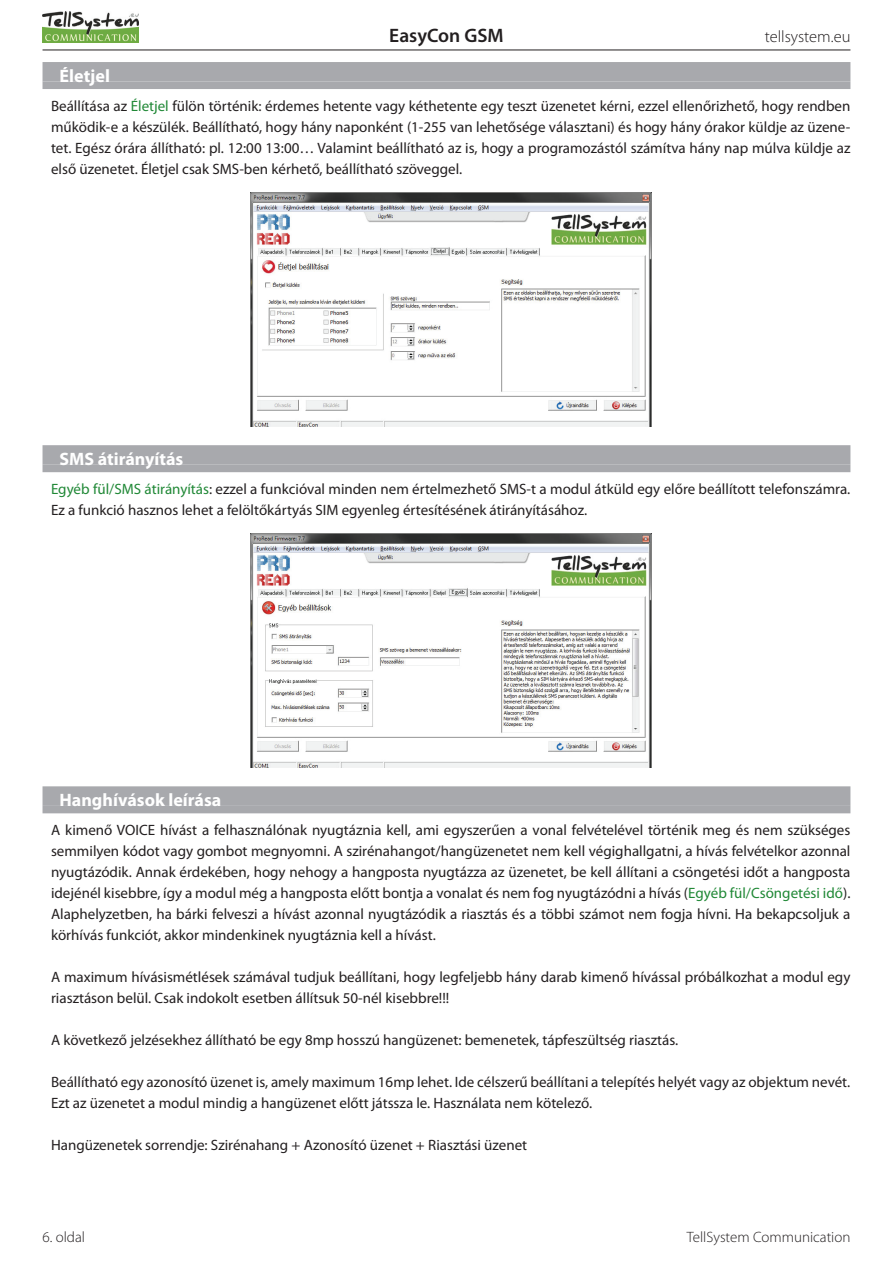
<style>
.page{position:relative;width:893px;height:1263px;background:#fff}
.page>*{position:absolute;margin:0;border:0;box-sizing:border-box;transform-origin:0 0}
.t1{font:600 19.5px "Myriad Pro";color:#231f20}
.t2{font:700 18px "Myriad Pro";color:#fff}
.t3{font:300 16.5px "Myriad Pro";color:#231f20}
.t4{font:15px/21px "Myriad Pro";color:#231f20}
.t5{font:300 15px "Myriad Pro";color:#231f20}
.s1{color:#208836}
</style>
<div class="page">
<img style="left:43px;top:12px;width:96px;height:30px">
<hr style="left:43px;top:50px;width:807px;height:1px;background:#231f20">
<div style="left:43px;top:62px;width:807px;height:20px;background:#a8a9ad"></div>
<div style="left:43px;top:82px;width:807px;height:7px;background:#a8a9ad"></div>
<div style="left:43px;top:445px;width:807px;height:20px;background:#a8a9ad"></div>
<div style="left:43px;top:465px;width:807px;height:7px;background:#a8a9ad"></div>
<div style="left:43px;top:786px;width:807px;height:20px;background:#a8a9ad"></div>
<div style="left:43px;top:806px;width:807px;height:7px;background:#a8a9ad"></div>
<img style="left:250px;top:193px;width:401px;height:233px">
<img style="left:250px;top:534px;width:401px;height:233px">
<h1 class="t1" style="left:389px;top:25px;width:116px">EasyCon GSM</h1>
<p class="t3" style="left:765px;top:27px;width:87px">tellsystem.eu</p>
<p class="t2" style="left:60px;top:65px;width:52px">Életjel</p>
<p class="t4" style="left:51px;top:96px;width:801px;text-align:justify">Beállítása az <span class="s1">Életjel</span> fülön történik: érdemes hetente vagy kéthetente egy teszt üzenetet kérni, ezzel ellenőrizhető, hogy rendben működik-e a készülék. Beállítható, hogy hány naponként (1-255 van lehetősége választani) és hogy hány órakor küldje az üzene&shy;tet. Egész órára állítható: pl. 12:00 13:00… Valamint beállítható az is, hogy a programozástól számítva hány nap múlva küldje az első üzenetet. Életjel csak SMS-ben kérhető, beállítható szöveggel.</p>
<p class="t2" style="left:60px;top:448px;width:125px">SMS átirányítás</p>
<p class="t4" style="left:51px;top:479px;width:801px"><span class="s1">Egyéb fül/SMS átirányítás</span>: ezzel a funkcióval minden nem értelmezhető SMS-t a modul átküld egy előre beállított telefonszámra.<br>Ez a funkció hasznos lehet a felöltőkártyás SIM egyenleg értesítésének átirányításához.</p>
<p class="t2" style="left:60px;top:790px;width:163px">Hanghívások leírása</p>
<p class="t4" style="left:51px;top:820px;width:801px;text-align:justify">A kimenő VOICE hívást a felhasználónak nyugtáznia kell, ami egyszerűen a vonal felvételével történik meg és nem szükséges semmilyen kódot vagy gombot megnyomni. A szirénahangot/hangüzenetet nem kell végighallgatni, a hívás felvételkor azonnal nyugtázódik. Annak érdekében, hogy nehogy a hangposta nyugtázza az üzenetet, be kell állítani a csöngetési időt a hangposta idejénél kisebbre, így a modul még a hangposta előtt bontja a vonalat és nem fog nyugtázódni a hívás (<span class="s1">Egyéb fül/Csöngetési idő</span>).<br>Alaphelyzetben, ha bárki felveszi a hívást azonnal nyugtázódik a riasztás és a többi számot nem fogja hívni. Ha bekapcsoljuk a körhívás funkciót, akkor mindenkinek nyugtáznia kell a hívást.</p>
<p class="t4" style="left:51px;top:967px;width:801px">A maximum hívásismétlések számával tudjuk beállítani, hogy legfeljebb hány darab kimenő hívással próbálkozhat a modul egy riasztáson belül. Csak indokolt esetben állítsuk 50-nél kisebbre!!!</p>
<p class="t4" style="left:51px;top:1030px;width:629px">A következő jelzésekhez állítható be egy 8mp hosszú hangüzenet: bemenetek, tápfeszültség riasztás.</p>
<p class="t4" style="left:51px;top:1072px;width:801px">Beállítható egy azonosító üzenet is, amely maximum 16mp lehet. Ide célszerű beállítani a telepítés helyét vagy az objektum nevét.<br>Ezt az üzenetet a modul mindig a hangüzenet előtt játssza le. Használata nem kötelező.</p>
<p class="t4" style="left:51px;top:1135px;width:478px">Hangüzenetek sorrendje: Szirénahang + Azonosító üzenet + Riasztási üzenet</p>
<p class="t5" style="left:43px;top:1229px;width:44px">6. oldal</p>
<p class="t5" style="left:687px;top:1229px;width:165px">TellSystem Communication</p>
</div>
